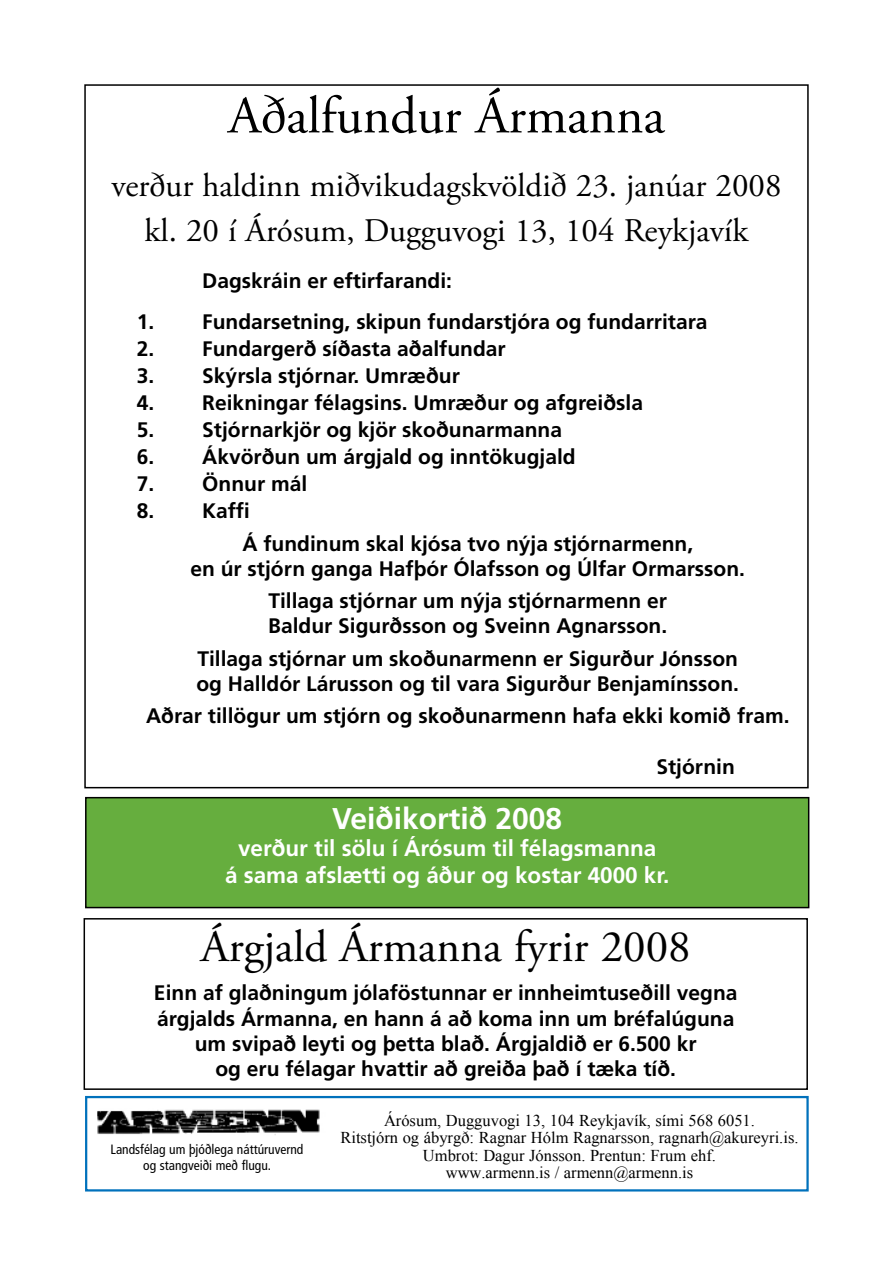
<style>
.page{position:relative;width:893px;height:1263px;background:#fff}
.page>*{position:absolute;margin:0;border:0;box-sizing:border-box;transform-origin:0 0}
.t1{font:52.5px "Adobe Garamond Pro";color:#000}
.t2{font:45px "Adobe Garamond Pro";color:#000}
.t3{font:33px/45px "Adobe Garamond Pro";color:#000;text-align:center}
.t4{font:700 30px "Frutiger LT Std";color:#fff}
.t5{font:700 22.5px/27px "Frutiger LT Std";color:#fff;text-align:center}
.t6{font:700 21px/32.4px "Frutiger LT Std";color:#000;text-align:center}
.t7{font:16.5px/17.5px "Times New Roman";color:#000;text-align:center}
.t8{font:condensed 13.5px/15.6px "Frutiger LT Std";color:#000;text-align:center}
</style>
<div class="page">
<img style="left:97px;top:1109px;width:223px;height:26px">
<div style="left:85px;top:1096px;width:724px;height:95px;border:2px solid #0071bc"></div>
<div style="left:84px;top:918px;width:724px;height:172px;border:2px solid #000"></div>
<div style="left:86px;top:798px;width:723px;height:109px;background:#66ae3e"></div>
<div style="left:85px;top:797px;width:724px;height:111px;border:2px solid #000"></div>
<h1 class="t1" style="left:228px;top:84px;width:438px">Aðalfundur Ármanna</h1>
<h3 class="t3" style="left:111px;top:164px;width:671px">verður haldinn miðvikudagskvöldið 23. janúar 2008 kl. 20 í Árósum, Dugguvogi 13, 104 Reykjavík</h3>
<p class="t6" style="left:202px;top:264px;width:251px">Dagskráin er eftirfarandi:</p>
<p class="t6" style="left:137px;top:306px;width:572px">1. Fundarsetning, skipun fundarstjóra og fundarritara</p>
<p class="t6" style="left:137px;top:333px;width:370px">2. Fundargerð síðasta aðalfundar</p>
<p class="t6" style="left:137px;top:360px;width:324px">3. Skýrsla stjórnar. Umræður</p>
<p class="t6" style="left:137px;top:387px;width:508px">4. Reikningar félagsins. Umræður og afgreiðsla</p>
<p class="t6" style="left:137px;top:414px;width:427px">5. Stjórnarkjör og kjör skoðunarmanna</p>
<p class="t6" style="left:137px;top:441px;width:440px">6. Ákvörðun um árgjald og inntökugjald</p>
<p class="t6" style="left:137px;top:468px;width:172px">7. Önnur mál</p>
<p class="t6" style="left:242px;top:495px;width:452px;text-align:left;text-indent:-106px">8. Kaffi<br>Á fundinum skal kjósa tvo nýja stjórnarmenn,</p>
<p class="t6" style="left:190px;top:552px;width:556px">en úr stjórn ganga Hafþór Ólafsson og Úlfar Ormarsson.<br>Tillaga stjórnar um nýja stjórnarmenn er</p>
<p class="t6" style="left:197px;top:610px;width:542px">Baldur Sigurðsson og Sveinn Agnarsson.<br>Tillaga stjórnar um skoðunarmenn er Sigurður Jónsson</p>
<p class="t6" style="left:146px;top:668px;width:645px">og Halldór Lárusson og til vara Sigurður Benjamínsson.<br>Aðrar tillögur um stjórn og skoðunarmenn hafa ekki komið fram.</p>
<p class="t6" style="left:656px;top:750px;width:80px">Stjórnin</p>
<h3 class="t4" style="left:332px;top:801px;width:232px">Veiðikortið 2008</h3>
<p class="t5" style="left:225px;top:835px;width:446px">verður til sölu í Árósum til félagsmanna<br>á sama afslætti og áður og kostar 4000 kr.</p>
<h2 class="t2" style="left:201px;top:919px;width:491px">Árgjald Ármanna fyrir 2008</h2>
<p class="t6" style="left:154px;top:980px;width:585px;line-height:25.2px">Einn af glaðningum jólaföstunnar er innheimtuseðill vegna árgjalds Ármanna, en hann á að koma inn um bréfalúguna um svipað leyti og þetta blað. Árgjaldið er 6.500 kr<br>og eru félagar hvattir að greiða það í tæka tíð.</p>
<p class="t8" style="left:110px;top:1142px;width:194px">Landsfélag um þjóðlega náttúruvernd og stangveiði með flugu.</p>
<p class="t7" style="left:340px;top:1111px;width:460px">Árósum, Dugguvogi 13, 104 Reykjavík, sími 568 6051.<br>Ritstjórn og ábyrgð: Ragnar Hólm Ragnarsson, ragnarh@akureyri.is.<br>Umbrot: Dagur Jónsson. Prentun: Frum ehf.<br>www.armenn.is / armenn@armenn.is</p>
</div>
